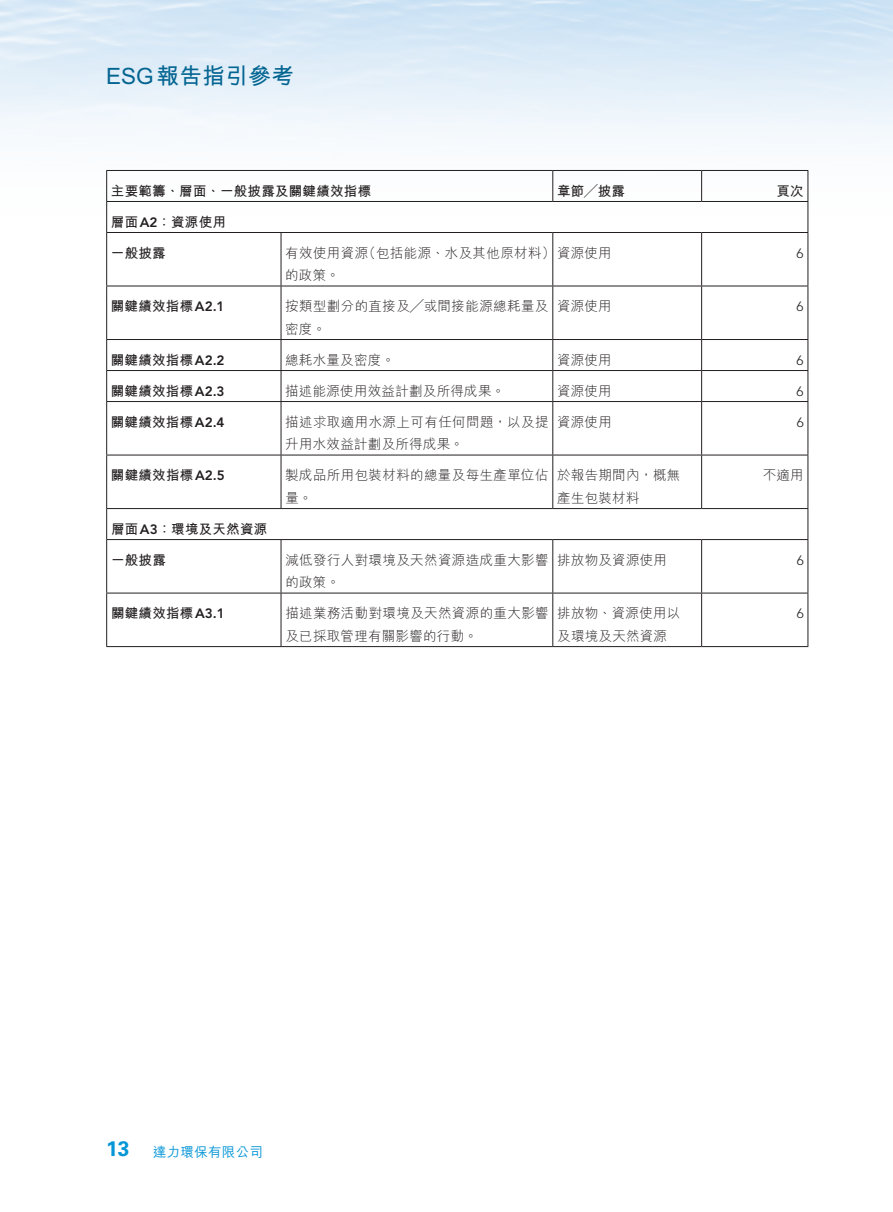
<style>
.page{position:relative;width:893px;height:1212px;background:#fff}
.page>*{position:absolute;margin:0;border:0;box-sizing:border-box;transform-origin:0 0}
.t1{font:700 22.5px "M Hei HK";letter-spacing:.02em;color:#036592}
.t2{font:700 21px "Univers LT Std";color:#0696d7}
.t3{font:300 13.5px/22.5px "M Hei HK";letter-spacing:.03em;color:#231f20}
.t4{font:700 13.5px "M Hei HK";letter-spacing:.02em;color:#231f20}
.t5{font:500 13.5px "M Hei HK";letter-spacing:.02em;color:#0696d7}
.t6{font:300 13.5px "Avenir LT Std";color:#231f20}
.s1{font-family:"Avenir LT Std";font-weight:800}
</style>
<div class="page">
<hr style="left:106px;top:170px;width:175px;height:1px;background:#231f20">
<hr style="left:106px;top:171px;width:1px;height:30px;background:#231f20">
<hr style="left:281px;top:170px;width:272px;height:1px;background:#231f20">
<hr style="left:553px;top:170px;width:149px;height:1px;background:#231f20">
<hr style="left:552px;top:171px;width:1px;height:30px;background:#231f20">
<hr style="left:702px;top:170px;width:106px;height:1px;background:#231f20">
<hr style="left:701px;top:171px;width:1px;height:30px;background:#231f20">
<hr style="left:807px;top:171px;width:1px;height:30px;background:#231f20">
<hr style="left:106px;top:201px;width:175px;height:1px;background:#231f20">
<hr style="left:281px;top:201px;width:272px;height:1px;background:#231f20">
<hr style="left:553px;top:201px;width:149px;height:1px;background:#231f20">
<hr style="left:702px;top:201px;width:106px;height:1px;background:#231f20">
<hr style="left:106px;top:286px;width:1px;height:53px;background:#231f20">
<hr style="left:281px;top:286px;width:1px;height:53px;background:#231f20">
<hr style="left:552px;top:286px;width:1px;height:53px;background:#231f20">
<hr style="left:701px;top:286px;width:1px;height:53px;background:#231f20">
<hr style="left:807px;top:286px;width:1px;height:53px;background:#231f20">
<hr style="left:106px;top:339px;width:175px;height:1px;background:#231f20">
<hr style="left:106px;top:340px;width:1px;height:30px;background:#231f20">
<hr style="left:281px;top:339px;width:272px;height:1px;background:#231f20">
<hr style="left:281px;top:340px;width:1px;height:30px;background:#231f20">
<hr style="left:553px;top:339px;width:149px;height:1px;background:#231f20">
<hr style="left:552px;top:340px;width:1px;height:30px;background:#231f20">
<hr style="left:702px;top:339px;width:106px;height:1px;background:#231f20">
<hr style="left:701px;top:340px;width:1px;height:30px;background:#231f20">
<hr style="left:807px;top:340px;width:1px;height:30px;background:#231f20">
<hr style="left:106px;top:370px;width:175px;height:1px;background:#231f20">
<hr style="left:106px;top:371px;width:1px;height:30px;background:#231f20">
<hr style="left:281px;top:370px;width:272px;height:1px;background:#231f20">
<hr style="left:281px;top:371px;width:1px;height:30px;background:#231f20">
<hr style="left:553px;top:370px;width:149px;height:1px;background:#231f20">
<hr style="left:552px;top:371px;width:1px;height:30px;background:#231f20">
<hr style="left:702px;top:370px;width:106px;height:1px;background:#231f20">
<hr style="left:701px;top:371px;width:1px;height:30px;background:#231f20">
<hr style="left:807px;top:371px;width:1px;height:30px;background:#231f20">
<hr style="left:106px;top:401px;width:175px;height:1px;background:#231f20">
<hr style="left:106px;top:402px;width:1px;height:53px;background:#231f20">
<hr style="left:281px;top:401px;width:272px;height:1px;background:#231f20">
<hr style="left:281px;top:402px;width:1px;height:53px;background:#231f20">
<hr style="left:553px;top:401px;width:149px;height:1px;background:#231f20">
<hr style="left:552px;top:402px;width:1px;height:53px;background:#231f20">
<hr style="left:702px;top:401px;width:106px;height:1px;background:#231f20">
<hr style="left:701px;top:402px;width:1px;height:53px;background:#231f20">
<hr style="left:807px;top:402px;width:1px;height:53px;background:#231f20">
<hr style="left:106px;top:455px;width:175px;height:1px;background:#231f20">
<hr style="left:106px;top:455px;width:1px;height:53px;background:#231f20">
<hr style="left:281px;top:455px;width:272px;height:1px;background:#231f20">
<hr style="left:281px;top:455px;width:1px;height:53px;background:#231f20">
<hr style="left:553px;top:455px;width:149px;height:1px;background:#231f20">
<hr style="left:552px;top:455px;width:1px;height:53px;background:#231f20">
<hr style="left:702px;top:455px;width:106px;height:1px;background:#231f20">
<hr style="left:701px;top:455px;width:1px;height:53px;background:#231f20">
<hr style="left:807px;top:455px;width:1px;height:53px;background:#231f20">
<hr style="left:106px;top:540px;width:1px;height:53px;background:#231f20">
<hr style="left:281px;top:540px;width:1px;height:53px;background:#231f20">
<hr style="left:552px;top:540px;width:1px;height:53px;background:#231f20">
<hr style="left:701px;top:540px;width:1px;height:53px;background:#231f20">
<hr style="left:807px;top:540px;width:1px;height:53px;background:#231f20">
<hr style="left:106px;top:593px;width:175px;height:1px;background:#231f20">
<hr style="left:106px;top:593px;width:1px;height:53px;background:#231f20">
<hr style="left:281px;top:593px;width:272px;height:1px;background:#231f20">
<hr style="left:281px;top:593px;width:1px;height:53px;background:#231f20">
<hr style="left:553px;top:593px;width:149px;height:1px;background:#231f20">
<hr style="left:552px;top:593px;width:1px;height:53px;background:#231f20">
<hr style="left:702px;top:593px;width:106px;height:1px;background:#231f20">
<hr style="left:701px;top:593px;width:1px;height:53px;background:#231f20">
<hr style="left:807px;top:593px;width:1px;height:53px;background:#231f20">
<hr style="left:106px;top:202px;width:1px;height:30px;background:#231f20">
<hr style="left:807px;top:202px;width:1px;height:30px;background:#231f20">
<hr style="left:106px;top:232px;width:175px;height:1px;background:#231f20">
<hr style="left:106px;top:233px;width:1px;height:53px;background:#231f20">
<hr style="left:106px;top:286px;width:175px;height:1px;background:#231f20">
<hr style="left:281px;top:232px;width:272px;height:1px;background:#231f20">
<hr style="left:281px;top:233px;width:1px;height:53px;background:#231f20">
<hr style="left:281px;top:286px;width:272px;height:1px;background:#231f20">
<hr style="left:553px;top:232px;width:149px;height:1px;background:#231f20">
<hr style="left:552px;top:233px;width:1px;height:53px;background:#231f20">
<hr style="left:553px;top:286px;width:149px;height:1px;background:#231f20">
<hr style="left:702px;top:232px;width:106px;height:1px;background:#231f20">
<hr style="left:701px;top:233px;width:1px;height:53px;background:#231f20">
<hr style="left:807px;top:233px;width:1px;height:53px;background:#231f20">
<hr style="left:702px;top:286px;width:106px;height:1px;background:#231f20">
<hr style="left:106px;top:508px;width:175px;height:1px;background:#231f20">
<hr style="left:106px;top:509px;width:1px;height:30px;background:#231f20">
<hr style="left:281px;top:508px;width:272px;height:1px;background:#231f20">
<hr style="left:553px;top:508px;width:149px;height:1px;background:#231f20">
<hr style="left:702px;top:508px;width:106px;height:1px;background:#231f20">
<hr style="left:807px;top:509px;width:1px;height:30px;background:#231f20">
<hr style="left:106px;top:539px;width:175px;height:1px;background:#231f20">
<hr style="left:281px;top:539px;width:272px;height:1px;background:#231f20">
<hr style="left:553px;top:539px;width:149px;height:1px;background:#231f20">
<hr style="left:702px;top:539px;width:106px;height:1px;background:#231f20">
<hr style="left:106px;top:646px;width:175px;height:1px;background:#231f20">
<hr style="left:281px;top:646px;width:272px;height:1px;background:#231f20">
<hr style="left:553px;top:646px;width:149px;height:1px;background:#231f20">
<hr style="left:702px;top:646px;width:106px;height:1px;background:#231f20">
<h1 class="t1" style="left:106px;top:59px;width:189px">ESG報告指引參考</h1>
<p class="t4" style="left:111px;top:181px;width:262px">主要範籌、層面、一般披露及關鍵績效指標</p>
<p class="t4" style="left:111px;top:212px;width:117px">層面<span class="s1">A2</span>：資源使用</p>
<p class="t4" style="left:557px;top:181px;width:70px">章節╱披露</p>
<p class="t4" style="left:776px;top:181px;width:29px">頁次</p>
<p class="t4" style="left:111px;top:243px;width:56px">一般披露</p>
<p class="t3" style="left:362px;top:241px;width:251px">（包括能源、水及其他原材料(資源使用</p>
<p class="t3" style="left:285px;top:241px;width:84px">有效使用資源</p>
<p class="t6" style="left:797px;top:245px;width:9px">6</p>
<p class="t3" style="left:285px;top:264px;width:56px">的政策。</p>
<p class="t4" style="left:111px;top:296px;width:115px">關鍵績效指標<span class="s1">A2.1</span></p>
<p class="t3" style="left:285px;top:295px;width:265px">按類型劃分的直接及╱或間接能源總耗量及</p>
<p class="t3" style="left:557px;top:295px;width:56px">資源使用</p>
<p class="t6" style="left:797px;top:298px;width:9px">6</p>
<p class="t3" style="left:285px;top:317px;width:42px">密度。</p>
<p class="t4" style="left:111px;top:350px;width:115px">關鍵績效指標<span class="s1">A2.2</span></p>
<p class="t3" style="left:285px;top:348px;width:111px">總耗水量及密度。</p>
<p class="t3" style="left:557px;top:348px;width:56px">資源使用</p>
<p class="t6" style="left:797px;top:352px;width:9px">6</p>
<p class="t4" style="left:111px;top:381px;width:115px">關鍵績效指標<span class="s1">A2.3</span></p>
<p class="t3" style="left:285px;top:379px;width:221px">描述能源使用效益計劃及所得成果。</p>
<p class="t3" style="left:557px;top:379px;width:56px">資源使用</p>
<p class="t6" style="left:797px;top:383px;width:9px">6</p>
<p class="t4" style="left:111px;top:412px;width:115px">關鍵績效指標<span class="s1">A2.4</span></p>
<p class="t3" style="left:285px;top:410px;width:265px">描述求取適用水源上可有任何問題，以及提</p>
<p class="t3" style="left:557px;top:410px;width:56px">資源使用</p>
<p class="t6" style="left:797px;top:414px;width:9px">6</p>
<p class="t3" style="left:285px;top:433px;width:180px">升用水效益計劃及所得成果。</p>
<p class="t4" style="left:111px;top:465px;width:115px">關鍵績效指標<span class="s1">A2.5</span></p>
<p class="t3" style="left:285px;top:464px;width:265px">製成品所用包裝材料的總量及每生產單位佔</p>
<p class="t3" style="left:285px;top:486px;width:28px">量。</p>
<p class="t3" style="left:557px;top:464px;width:125px">於報告期間內，概無產生包裝材料</p>
<p class="t3" style="left:763px;top:464px;width:43px">不適用</p>
<p class="t4" style="left:111px;top:519px;width:158px">層面<span class="s1">A3</span>：環境及天然資源</p>
<p class="t4" style="left:111px;top:550px;width:56px">一般披露</p>
<p class="t3" style="left:285px;top:548px;width:265px">減低發行人對環境及天然資源造成重大影響</p>
<p class="t3" style="left:557px;top:548px;width:111px">排放物及資源使用</p>
<p class="t6" style="left:797px;top:552px;width:9px">6</p>
<p class="t3" style="left:285px;top:571px;width:56px">的政策。</p>
<p class="t4" style="left:111px;top:603px;width:115px">關鍵績效指標<span class="s1">A3.1</span></p>
<p class="t3" style="left:285px;top:602px;width:265px">描述業務活動對環境及天然資源的重大影響</p>
<p class="t3" style="left:285px;top:624px;width:194px">及已採取管理有關影響的行動。</p>
<p class="t3" style="left:557px;top:602px;width:125px">排放物、資源使用以及環境及天然資源</p>
<p class="t6" style="left:797px;top:605px;width:9px">6</p>
<h2 class="t2" style="left:106px;top:1136px;width:25px">13</h2>
<p class="t5" style="left:153px;top:1142px;width:111px">達力環保有限公司</p>
</div>
